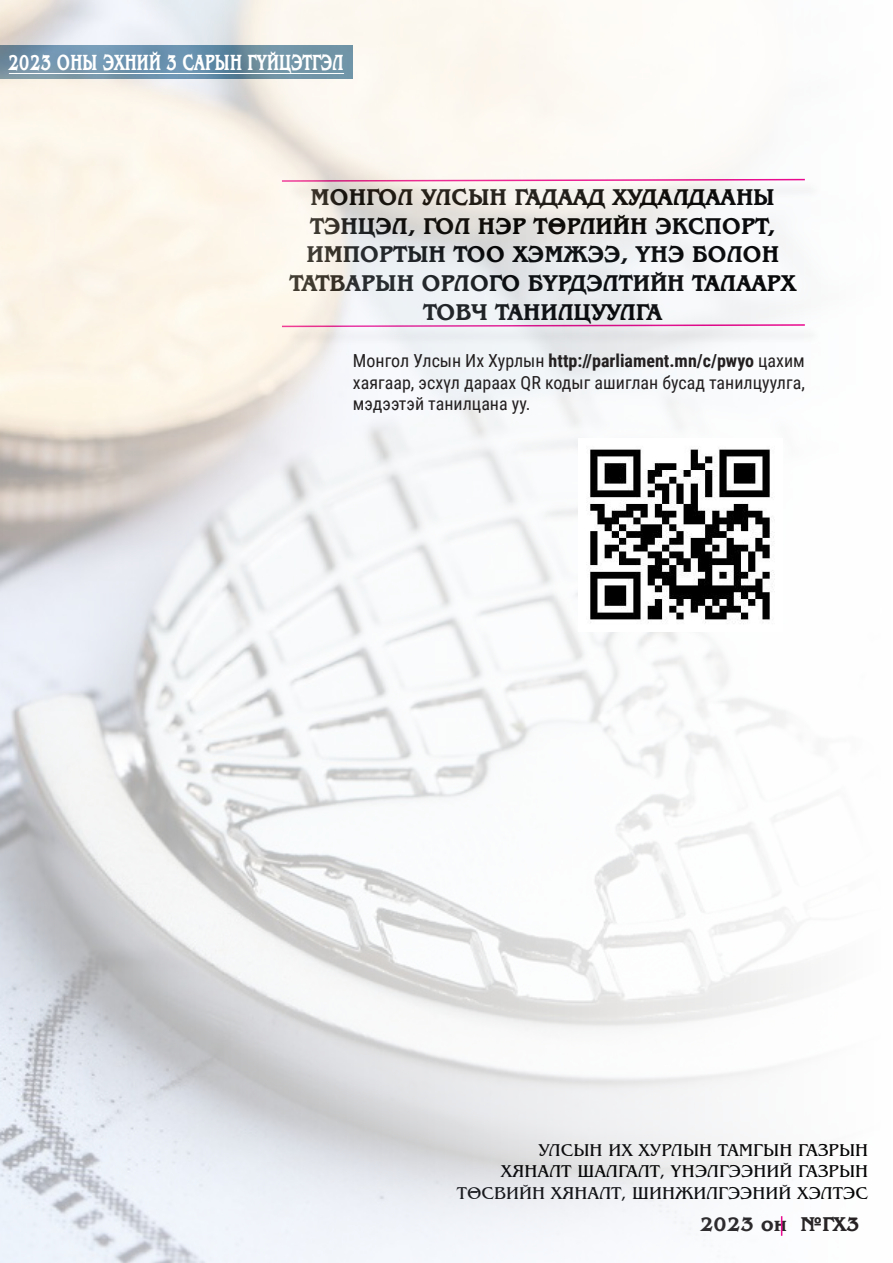
<style>
.page{position:relative;width:893px;height:1263px;background:#fff}
.page>*{position:absolute;margin:0;border:0;box-sizing:border-box;transform-origin:0 0}
.t1{font:700 24px/28.8px "Mogul Bengaly";color:#000;text-align:center}
.t2{font:700 23.1px "Mogul Bengaly";color:#fff;scale:.73 1}
.t3{font:700 21px "Mogul Bengaly";color:#231f20}
.t4{font:18px/21.6px "Roboto Condensed";color:#231f20;text-align:justify}
.t5{font:18px "Mogul Bengaly";color:#000}
.s1{font-weight:700}
</style>
<div class="page">
<img style="left:0;top:0;width:811px;height:1263px">
<hr style="left:9px;top:73px;width:335px;height:1px;background:#fff">
<img style="left:579px;top:438px;width:203px;height:193px">
<p class="t2" style="left:9px;top:51px;width:461px">2023 ОНЫ ЭХНИЙ 3 САРЫН ГҮЙЦЭТГЭЛ</p>
<p class="t1" style="left:290px;top:183px;width:508px">МОНГОЛ УЛСЫН ГАДААД ХУДАЛДААНЫ<br>ТЭНЦЭЛ, ГОЛ НЭР ТӨРЛИЙН ЭКСПОРТ,<br>ИМПОРТЫН ТОО ХЭМЖЭЭ, ҮНЭ БОЛОН<br>ТАТВАРЫН ОРЛОГО БҮРДЭЛТИЙН ТАЛААРХ<br>ТОВЧ ТАНИЛЦУУЛГА</p>
<p class="t4" style="left:353px;top:349px;width:453px">Монгол Улсын Их Хурлын <span class="s1">http://parliament.mn/c/pwyo</span> цахим хаягаар, эсхүл дараах QR кодыг ашиглан бусад танилцуулга, мэдээтэй танилцана уу.</p>
<p class="t5" style="left:538px;top:1140px;width:332px">УЛСЫН ИХ ХУРЛЫН ТАМГЫН ГАЗРЫН</p>
<p class="t5" style="left:501px;top:1162px;width:369px">ХЯНАЛТ ШАЛГАЛТ, ҮНЭЛГЭЭНИЙ ГАЗРЫН</p>
<p class="t5" style="left:457px;top:1184px;width:413px">ТӨСВИЙН ХЯНАЛТ, ШИНЖИЛГЭЭНИЙ ХЭЛТЭС</p>
<p class="t3" style="left:701px;top:1213px;width:161px">2023 он №ГХ3</p>
</div>
